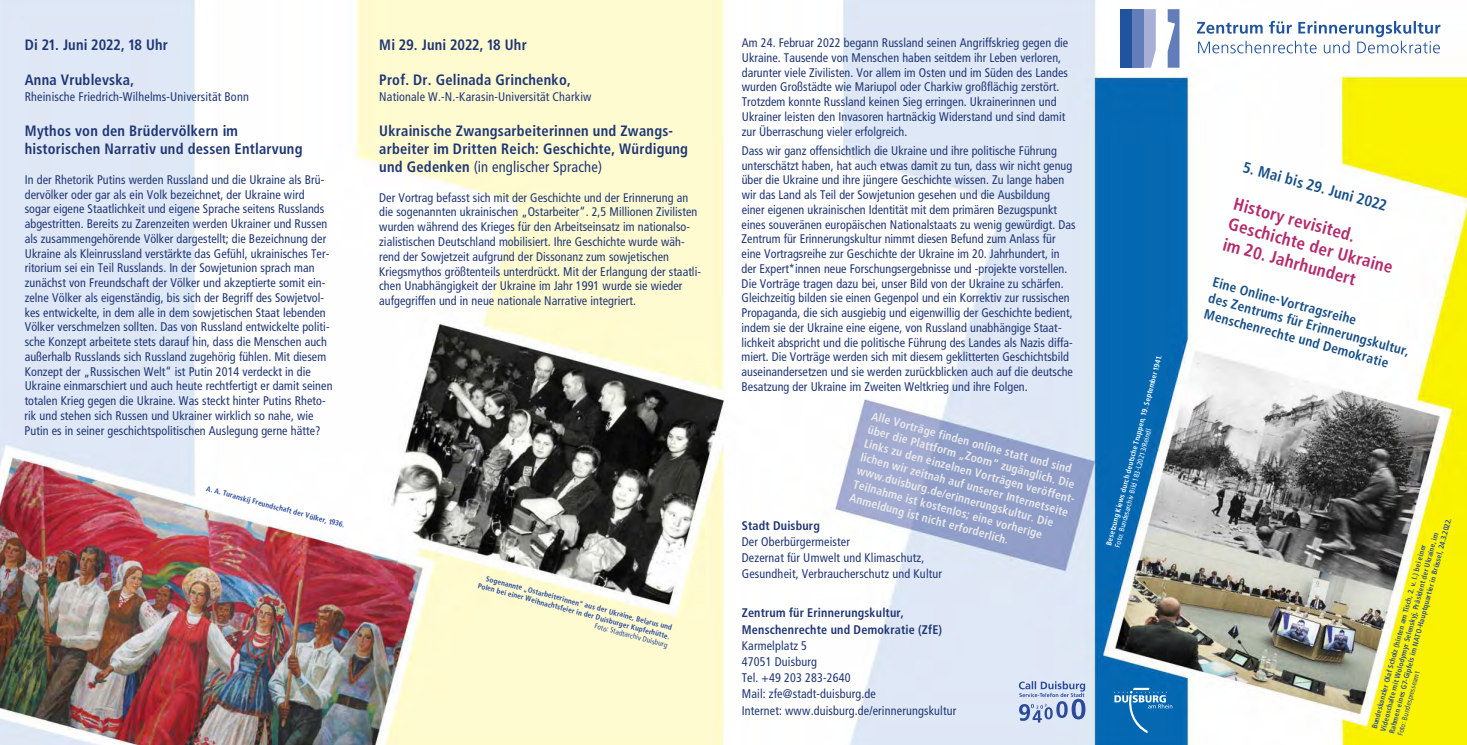
<style>
.page{position:relative;width:1467px;height:745px;background:#fff}
.page>*{position:absolute;margin:0;border:0;box-sizing:border-box;transform-origin:0 0}
.t1{font:700 condensed 17.5px/20.9px "Frutiger";color:#b5296b}
.t2{font:700 condensed 15.25px "Frutiger";color:#174f87}
.t3{font:700 condensed 15px/17.9px "Frutiger";color:#1f3675}
.t4{font:700 condensed 13.75px/16.4px "Frutiger";color:#174f87}
.t5{font:condensed 12.5px/14.8px "Frutiger";letter-spacing:-.005em;color:#1f3675}
.t6{font:700 condensed 12.5px/16.4px "Frutiger";color:#1f3675}
.t7{font:700 condensed 11.88px/14.1px "Frutiger";color:#ebebeb}
.t8{font:700 condensed 7.5px/8.9px "Frutiger";color:#2b4a9c}
.t9{font:700 condensed 7.5px "Frutiger";color:#fff}
.t10{font:condensed 7.5px "Frutiger";color:#2b4a9c}
.t11{font:condensed 7.5px "Frutiger";color:#fff}
.s1{font-weight:400}
</style>
<div class="page">
<img style="left:0;top:0;width:1467px;height:744px">
<svg style="left:1197px;top:21px;width:243px;height:32px"></svg>
<svg style="left:1168px;top:9px;width:11px;height:59px"></svg>
<svg style="left:1144px;top:9px;width:12px;height:59px"></svg>
<div style="left:1132px;top:9px;width:12px;height:59px;background:#637dba"></div>
<div style="left:1120px;top:9px;width:12px;height:59px;background:#21549e"></div>
<svg style="left:1114px;top:687px;width:58px;height:45px;background:#287dbb"></svg>
<svg style="left:1019px;top:680px;width:66px;height:42px;background:#a9b9db"></svg>
<p class="t3" style="left:25px;top:37px;width:145px">Di 21. Juni 2022, 18 Uhr</p>
<p class="t3" style="left:25px;top:72px;width:111px">Anna Vrublevska,</p>
<p class="t5" style="left:25px;top:90px;width:226px">Rheinische Friedrich-Wilhelms-Universität Bonn</p>
<p class="t3" style="left:25px;top:123px;width:279px">Mythos von den Brüdervölkern im historischen Narrativ und dessen Entlarvung</p>
<p class="t5" style="left:25px;top:173px;width:310px">In der Rhetorik Putins werden Russland und die Ukraine als Brü&shy;dervölker oder gar als ein Volk bezeichnet, der Ukraine wird sogar eigene Staatlichkeit und eigene Sprache seitens Russlands abgestritten. Bereits zu Zarenzeiten werden Ukrainer und Russen als zusammengehörende Völker dargestellt; die Bezeichnung der Ukraine als Kleinrussland verstärkte das Gefühl, ukrainisches Ter&shy;ritorium sei ein Teil Russlands. In der Sowjetunion sprach man zunächst von Freundschaft der Völker und akzeptierte somit ein&shy;zelne Völker als eigenständig, bis sich der Begriff des Sowjetvol&shy;kes entwickelte, in dem alle in dem sowjetischen Staat lebenden Völker verschmelzen sollten. Das von Russland entwickelte politi&shy;sche Konzept arbeitete stets darauf hin, dass die Menschen auch außerhalb Russlands sich Russland zugehörig fühlen. Mit diesem Konzept der „Russischen Welt“ ist Putin 2014 verdeckt in die Ukraine einmarschiert und auch heute rechtfertigt er damit seinen totalen Krieg gegen die Ukraine. Was steckt hinter Putins Rheto&shy;rik und stehen sich Russen und Ukrainer wirklich so nahe, wie Putin es in seiner geschichtspolitischen Auslegung gerne hätte?</p>
<p class="t8" style="left:208px;top:484px;width:144px;rotate:15deg">A. A. Turanskij Freundschaft der Völker, 1936.</p>
<p class="t3" style="left:379px;top:37px;width:149px">Mi 29. Juni 2022, 18 Uhr</p>
<p class="t3" style="left:379px;top:72px;width:193px">Prof. Dr. Gelinada Grinchenko,</p>
<p class="t5" style="left:379px;top:90px;width:214px">Nationale W.-N.-Karasin-Universität Charkiw</p>
<p class="t3" style="left:379px;top:123px;width:311px">Ukrainische Zwangsarbeiterinnen und Zwangs&shy;arbeiter im Dritten Reich: Geschichte, Würdigung und Gedenken <span class="s1">(in englischer Sprache)</span></p>
<p class="t5" style="left:379px;top:191px;width:323px">Der Vortrag befasst sich mit der Geschichte und der Erinnerung an die sogenannten ukrainischen „Ostarbeiter“. 2,5 Millionen Zivilisten wurden während des Krieges für den Arbeitseinsatz im nationalso&shy;zialistischen Deutschland mobilisiert. Ihre Geschichte wurde wäh&shy;rend der Sowjetzeit aufgrund der Dissonanz zum sowjetischen Kriegsmythos größtenteils unterdrückt. Mit der Erlangung der staatli&shy;chen Unabhängigkeit der Ukraine im Jahr 1991 wurde sie wieder aufgegriffen und in neue nationale Narrative integriert.</p>
<p class="t8" style="left:481px;top:572px;width:200px;text-align:right;rotate:15deg">Sogenannte „Ostarbeiterinnen“ aus der Ukraine, Belarus und<br>Polen bei einer Weihnachtsfeier in der Duisburger Kupferhütte.</p>
<p class="t10" style="left:595px;top:622px;width:77px;rotate:15deg">Foto: Stadtarchiv Duisburg</p>
<p class="t5" style="left:742px;top:36px;width:328px">Am 24. Februar 2022 begann Russland seinen Angriffskrieg gegen die Ukraine. Tausende von Menschen haben seitdem ihr Leben verloren, darunter viele Zivilisten. Vor allem im Osten und im Süden des Landes wurden Großstädte wie Mariupol oder Charkiw großflächig zerstört.<br>Trotzdem konnte Russland keinen Sieg erringen. Ukrainerinnen und Ukrainer leisten den Invasoren hartnäckig Widerstand und sind damit zur Überraschung vieler erfolgreich.</p>
<p class="t5" style="left:742px;top:144px;width:336px">Dass wir ganz offensichtlich die Ukraine und ihre politische Führung unterschätzt haben, hat auch etwas damit zu tun, dass wir nicht genug über die Ukraine und ihre jüngere Geschichte wissen. Zu lange haben wir das Land als Teil der Sowjetunion gesehen und die Ausbildung einer eigenen ukrainischen Identität mit dem primären Bezugspunkt eines souveränen europäischen Nationalstaats zu wenig gewürdigt. Das Zentrum für Erinnerungskultur nimmt diesen Befund zum Anlass für eine Vortragsreihe zur Geschichte der Ukraine im 20. Jahrhundert, in der Expert*innen neue Forschungsergebnisse und -projekte vorstellen.<br>Die Vorträge tragen dazu bei, unser Bild von der Ukraine zu schärfen.<br>Gleichzeitig bilden sie einen Gegenpol und ein Korrektiv zur russischen Propaganda, die sich ausgiebig und eigenwillig der Geschichte bedient, indem sie der Ukraine eine eigene, von Russland unabhängige Staat&shy;lichkeit abspricht und die politische Führung des Landes als Nazis diffa&shy;miert. Die Vorträge werden sich mit diesem geklitterten Geschichtsbild auseinandersetzen und sie werden zurückblicken auch auf die deutsche Besatzung der Ukraine im Zweiten Weltkrieg und ihre Folgen.</p>
<p class="t7" style="left:873px;top:409px;width:227px;rotate:15deg">Alle Vorträge finden online statt und sind über die Plattform „Zoom“ zugänglich. Die Links zu den einzelnen Vorträgen veröffent&shy;lichen wir zeitnah auf unserer Internetseite www.duisburg.de/erinnerungskultur. Die Teilnahme ist kostenlos; eine vorherige Anmeldung ist nicht erforderlich.</p>
<p class="t6" style="left:742px;top:518px;width:80px">Stadt Duisburg</p>
<p class="t5" style="left:742px;top:534px;width:202px;line-height:16.2px">Der Oberbürgermeister<br>Dezernat für Umwelt und Klimaschutz,<br>Gesundheit, Verbraucherschutz und Kultur</p>
<p class="t6" style="left:742px;top:605px;width:202px">Zentrum für Erinnerungskultur,<br>Menschenrechte und Demokratie (ZfE)</p>
<p class="t5" style="left:742px;top:638px;width:216px;line-height:16.2px">Karmelplatz 5<br>47051 Duisburg<br>Tel. +49 203 283-2640<br>Mail: zfe@stadt-duisburg.de<br>Internet: www.duisburg.de/erinnerungskultur</p>
<p class="t9" style="left:1106px;top:544px;width:198px;rotate:-75deg">Besetzung Kiews durch deutsche Truppen, 19. September 1941.</p>
<p class="t11" style="left:1114px;top:546px;width:124px;rotate:-75deg">Foto: Bundesarchiv Bild 183-L20213/Reindl</p>
<p class="t2" style="left:1245px;top:161px;width:149px;rotate:15deg">5. Mai bis 29. Juni 2022</p>
<h1 class="t1" style="left:1236px;top:194px;width:171px;rotate:15deg">History revisited.<br>Geschichte der Ukraine im 20. Jahrhundert</h1>
<p class="t4" style="left:1215px;top:275px;width:209px;rotate:15deg">Eine Online-Vortragsreihe<br>des Zentrums für Erinnerungskultur,<br>Menschenrechte und Demokratie</p>
<p class="t8" style="left:1370px;top:727px;width:224px;rotate:-75deg">Bundeskanzler Olaf Scholz (hinten am Tisch, 2. v. l.) bei einer<br>Videoschalte mit Wolodymyr Selenskyj, Präsident der Ukraine, im<br>Rahmen eines G7-Gipfels im NATO-Hauptquartier in Brüssel, 24.3.2022.</p>
<p class="t10" style="left:1397px;top:734px;width:68px;rotate:-75deg">Foto: Bundespresseamt</p>
</div>
